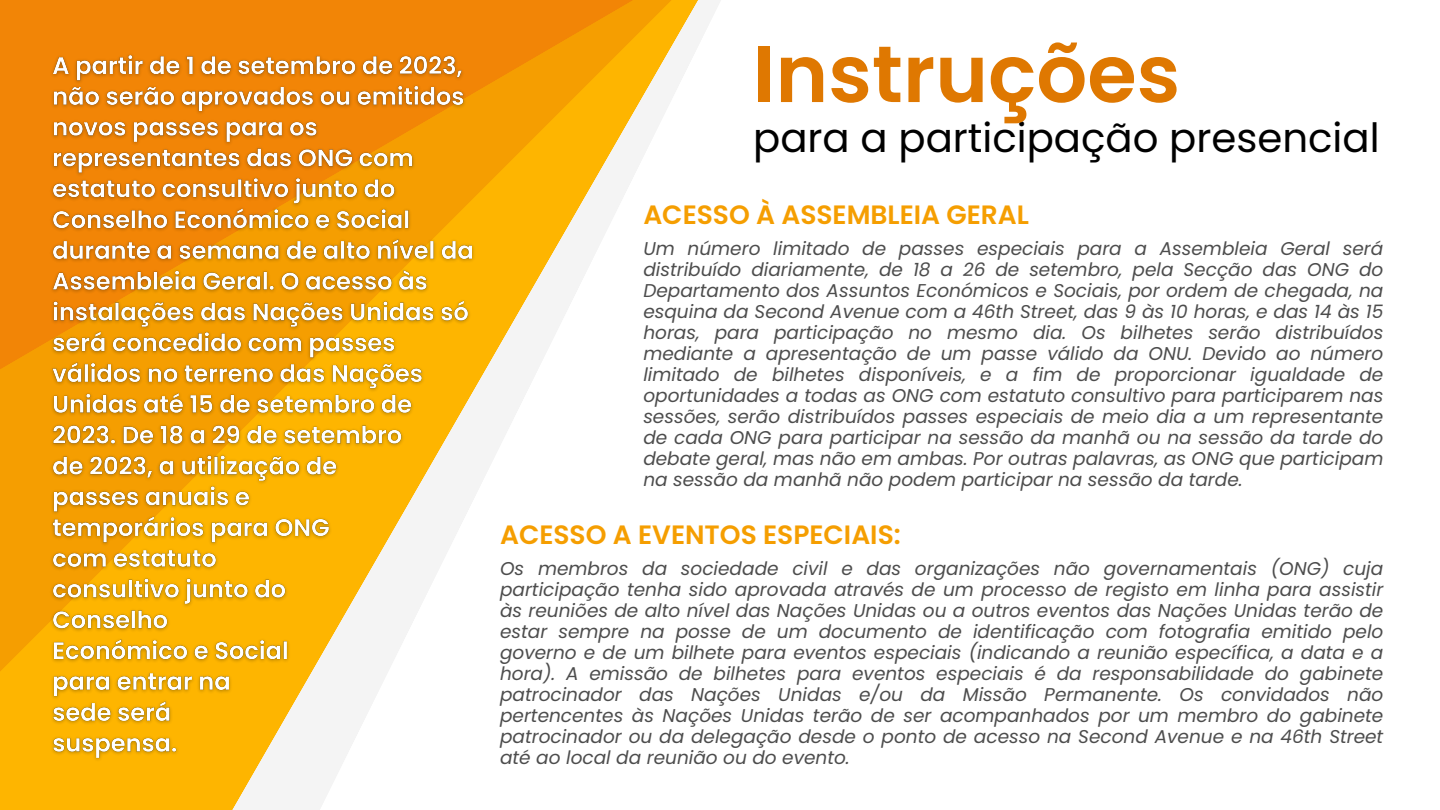
<style>
.page{position:relative;width:1440px;height:810px;background:#fff}
.page>*{position:absolute;margin:0;border:0;box-sizing:border-box;transform-origin:0 0}
.t1{font:600 80px "Poppins";color:#df7801}
.t2{font:40.3px "Poppins";color:#000}
.t3{font:600 26.5px "Poppins";color:#f59e01}
.t4{font:italic 18.5px/21px "Poppins";color:#4d4d4d;text-align:justify}
</style>
<div class="page">
<svg style="left:0;top:0;width:702px;height:810px"></svg>
<svg style="left:0;top:0;width:657px;height:704px"></svg>
<img style="left:47px;top:50px;width:431px;height:716px">
<p class="t1" style="left:753px;top:18px;width:429px">Instruções</p>
<p class="t2" style="left:753px;top:109px;width:628px">para a participação presencial</p>
<p class="t3" style="left:643px;top:196px;width:387px">ACESSO À ASSEMBLEIA GERAL</p>
<p class="t4" style="left:643px;top:238px;width:742px">Um número limitado de passes especiais para a Assembleia Geral será distribuído diariamente, de 18 a 26 de setembro, pela Secção das ONG do Departamento dos Assuntos Económicos e Sociais, por ordem de chegada, na esquina da Second Avenue com a 46th Street, das 9 às 10 horas, e das 14 às 15 horas, para participação no mesmo dia. Os bilhetes serão distribuídos mediante a apresentação de um passe válido da ONU. Devido ao número limitado de bilhetes disponíveis, e a fim de proporcionar igualdade de oportunidades a todas as ONG com estatuto consultivo para participarem nas sessões, serão distribuídos passes especiais de meio dia a um representante de cada ONG para participar na sessão da manhã ou na sessão da tarde do debate geral, mas não em ambas. Por outras palavras, as ONG que participam na sessão da manhã não podem participar na sessão da tarde.</p>
<p class="t3" style="left:500px;top:516px;width:402px">ACESSO A EVENTOS ESPECIAIS:</p>
<p class="t4" style="left:500px;top:558px;width:885px">Os membros da sociedade civil e das organizações não governamentais (ONG) cuja participação tenha sido aprovada através de um processo de registo em linha para assistir às reuniões de alto nível das Nações Unidas ou a outros eventos das Nações Unidas terão de estar sempre na posse de um documento de identificação com fotografia emitido pelo governo e de um bilhete para eventos especiais (indicando a reunião específica, a data e a hora). A emissão de bilhetes para eventos especiais é da responsabilidade do gabinete patrocinador das Nações Unidas e/ou da Missão Permanente. Os convidados não pertencentes às Nações Unidas terão de ser acompanhados por um membro do gabinete patrocinador ou da delegação desde o ponto de acesso na Second Avenue e na 46th Street até ao local da reunião ou do evento.</p>
</div>
